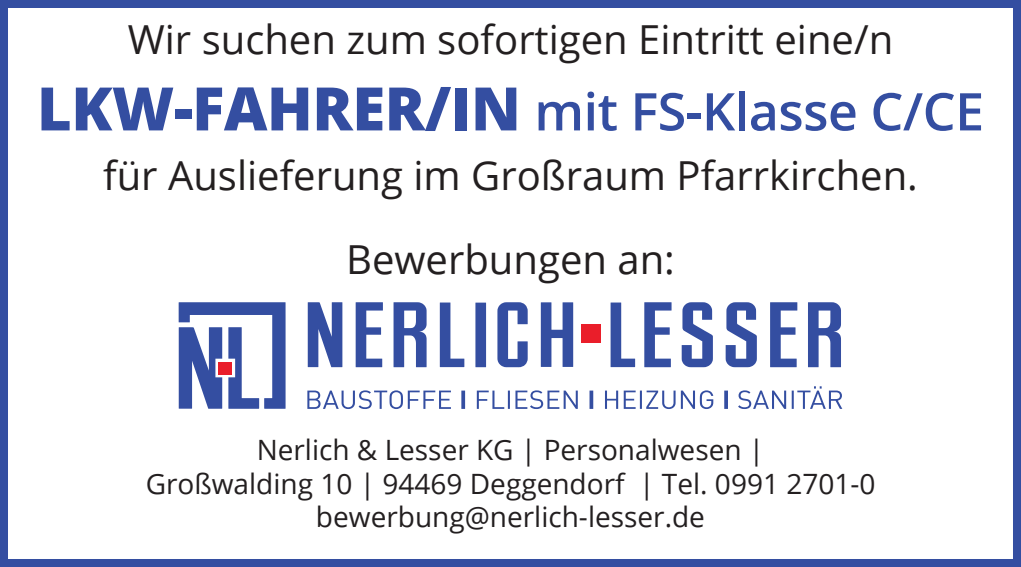
<style>
.page{position:relative;width:1021px;height:567px;background:#fff}
.page>*{position:absolute;margin:0;border:0;box-sizing:border-box;transform-origin:0 0}
.t1{font:600 52px "Open Sans";letter-spacing:-.01em;color:#344ea1}
.t2{font:40px "Open Sans";color:#231f20}
.t3{font:28px "Open Sans";color:#231f20}
.s1{font-weight:800;font-size:60px}
</style>
<div class="page">
<div style="left:0;top:0;width:1020px;height:567px;border:8px solid #344ea1"></div>
<svg style="left:355px;top:302px;width:486px;height:65px"></svg>
<svg style="left:307px;top:386px;width:535px;height:23px"></svg>
<div style="left:581px;top:325px;width:20px;height:18px;background:#ea1e2a"></div>
<svg style="left:475px;top:303px;width:11px;height:64px"></svg>
<svg style="left:308px;top:302px;width:34px;height:65px"></svg>
<svg style="left:179px;top:302px;width:106px;height:107px"></svg>
<div style="left:219px;top:362px;width:13px;height:12px;background:#ea1e2a"></div>
<p class="t2" style="left:128px;top:12px;width:767px">Wir suchen zum sofortigen Eintritt eine/n</p>
<p class="t1" style="left:37px;top:76px;width:948px"><span class="s1">LKW-FAHRER/IN</span> mit FS-Klasse C/CE</p>
<p class="t2" style="left:103px;top:148px;width:816px">für Auslieferung im Großraum Pfarrkirchen.</p>
<p class="t2" style="left:346px;top:232px;width:330px">Bewerbungen an:</p>
<p class="t3" style="left:257px;top:431px;width:509px">Nerlich &amp; Lesser KG | Personalwesen |</p>
<p class="t3" style="left:146px;top:464px;width:731px">Großwalding 10 | 94469 Deggendorf | Tel. 0991 2701-0</p>
<p class="t3" style="left:316px;top:498px;width:390px">bewerbung@nerlich-lesser.de</p>
</div>
